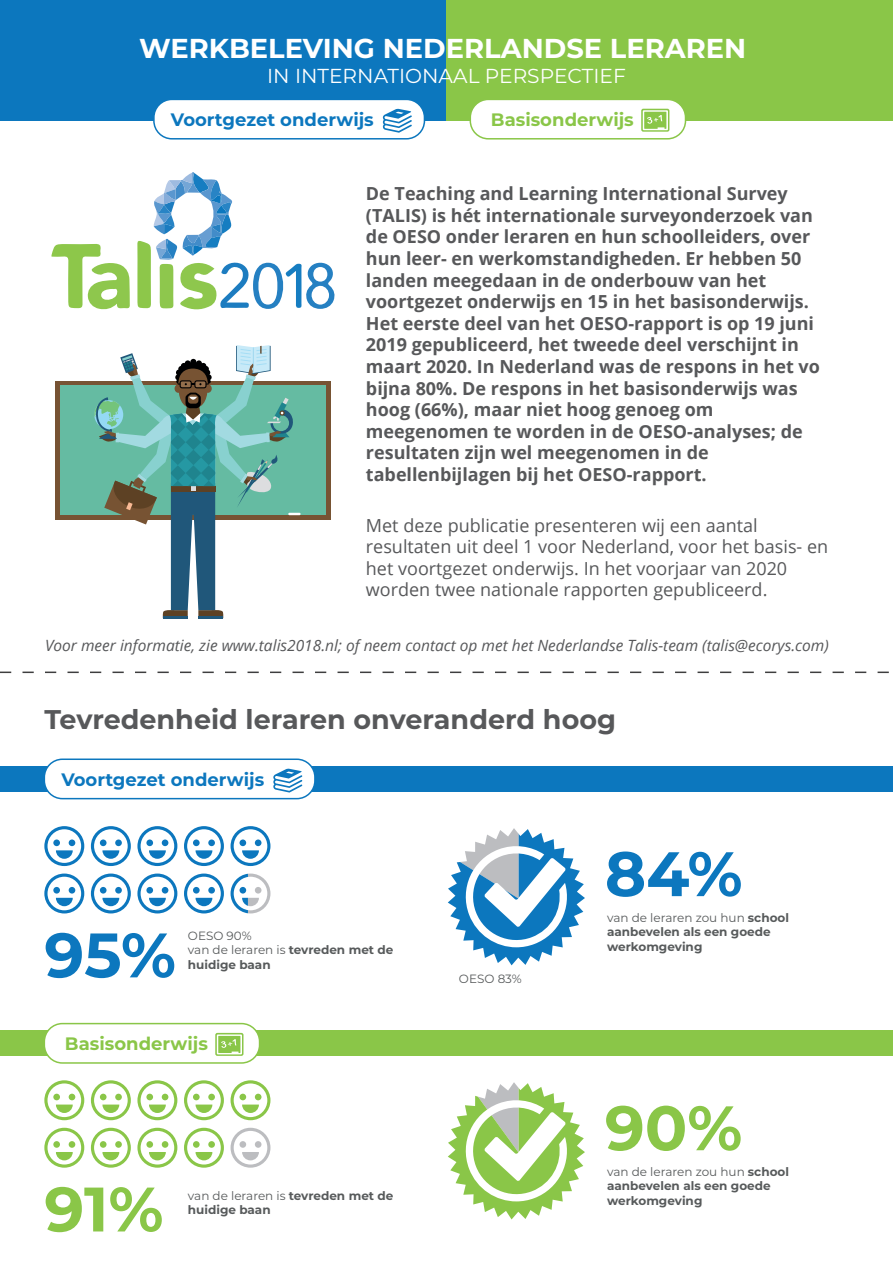
<style>
.page{position:relative;width:893px;height:1263px;background:#fff}
.page>*{position:absolute;margin:0;border:0;box-sizing:border-box;transform-origin:0 0}
.t1{font:700 62.7px "Montserrat";color:#8ac648}
.t2{font:700 62.7px "Montserrat";color:#0c77be}
.t3{font:700 27.3px "Montserrat";color:#fff}
.t4{font:700 27px "Montserrat";color:#57585a}
.t5{font:20.25px "Montserrat";color:#fff}
.t6{font:700 18px/21.6px "Open Sans";color:#57585a}
.t7{font:18px/21.6px "Open Sans";color:#57585a}
.t8{font:700 18px "Montserrat";color:#0c77be}
.t9{font:700 18px "Montserrat";color:#8ac648}
.t10{font:italic 15.45px "Open Sans";color:#57585a}
.t11{font:700 12px/14.4px "Montserrat";color:#575a5b}
.t12{font:12px "Montserrat";color:#575a5b}
.s1{font-weight:700}
.s2{font-weight:400}
</style>
<div class="page">
<div style="left:0;top:1030px;width:893px;height:26px;background:#8ac648"></div>
<div style="left:44px;top:1023px;width:216px;height:40px;background:#fff;border-radius:18px"></div>
<div style="left:44px;top:1023px;width:216px;height:41px;border:2px solid #8ac648;border-radius:18px"></div>
<svg style="left:215px;top:1033px;width:28px;height:23px"></svg>
<svg style="left:44px;top:1080px;width:40px;height:40px"></svg>
<svg style="left:91px;top:1080px;width:40px;height:40px"></svg>
<svg style="left:137px;top:1080px;width:40px;height:40px"></svg>
<svg style="left:184px;top:1080px;width:40px;height:40px"></svg>
<svg style="left:231px;top:1080px;width:39px;height:40px"></svg>
<svg style="left:44px;top:1128px;width:40px;height:40px"></svg>
<svg style="left:91px;top:1128px;width:40px;height:40px"></svg>
<svg style="left:137px;top:1128px;width:40px;height:40px"></svg>
<svg style="left:184px;top:1128px;width:40px;height:40px"></svg>
<svg style="left:231px;top:1128px;width:39px;height:40px"></svg>
<svg style="left:448px;top:1082px;width:137px;height:137px"></svg>
<div style="left:0;top:766px;width:893px;height:26px;background:#0c77be"></div>
<div style="left:44px;top:759px;width:271px;height:40px;background:#fff;border-radius:18px"></div>
<div style="left:44px;top:758px;width:272px;height:41px;border:2px solid #0c77be;border-radius:18px"></div>
<svg style="left:273px;top:768px;width:29px;height:24px"></svg>
<svg style="left:44px;top:826px;width:40px;height:40px"></svg>
<svg style="left:91px;top:826px;width:40px;height:40px"></svg>
<svg style="left:137px;top:826px;width:40px;height:40px"></svg>
<svg style="left:184px;top:826px;width:40px;height:40px"></svg>
<svg style="left:231px;top:826px;width:39px;height:40px"></svg>
<svg style="left:44px;top:873px;width:40px;height:40px"></svg>
<svg style="left:91px;top:873px;width:40px;height:40px"></svg>
<svg style="left:137px;top:873px;width:40px;height:40px"></svg>
<svg style="left:184px;top:873px;width:40px;height:40px"></svg>
<svg style="left:231px;top:873px;width:39px;height:40px"></svg>
<svg style="left:448px;top:828px;width:137px;height:137px"></svg>
<svg style="left:0;top:671px;width:889px;height:2px"></svg>
<svg style="left:51px;top:244px;width:79px;height:66px"></svg>
<svg style="left:137px;top:172px;width:198px;height:138px"></svg>
<div style="left:55px;top:381px;width:276px;height:139px;background:#775333"></div>
<div style="left:60px;top:385px;width:266px;height:130px;background:#65bba2"></div>
<svg style="left:94px;top:345px;width:207px;height:273px"></svg>
<div style="left:0;top:0;width:446px;height:121px;background:#0c77be"></div>
<div style="left:446px;top:0;width:447px;height:121px;background:#8ac648"></div>
<div style="left:470px;top:99px;width:215px;height:40px;background:#fff;border-radius:18px"></div>
<div style="left:470px;top:99px;width:216px;height:41px;border:2px solid #8ac648;border-radius:18px"></div>
<svg style="left:641px;top:109px;width:28px;height:23px"></svg>
<div style="left:154px;top:99px;width:270px;height:40px;background:#fff;border-radius:18px"></div>
<div style="left:153px;top:99px;width:272px;height:41px;border:2px solid #0c77be;border-radius:18px"></div>
<svg style="left:383px;top:109px;width:29px;height:24px"></svg>
<h2 class="t3" style="left:139px;top:29px;width:609px">WERKBELEVING NEDERLANDSE LERAREN</h2>
<p class="t5" style="left:267px;top:62px;width:360px">IN INTERNATIONAAL PERSPECTIEF</p>
<p class="t8" style="left:171px;top:107px;width:204px">Voortgezet onderwijs</p>
<p class="t9" style="left:491px;top:107px;width:144px">Basisonderwijs</p>
<p class="t6" style="left:366px;top:182px;width:455px">De Teaching and Learning International Survey (TALIS) is hét internationale surveyonderzoek van de OESO onder leraren en hun schoolleiders, over hun leer- en werkomstandigheden. Er hebben 50 landen meegedaan in de onderbouw van het voortgezet onderwijs en 15 in het basisonderwijs.<br>Het eerste deel van het OESO-rapport is op 19 juni 2019 gepubliceerd, het tweede deel verschijnt in maart 2020. In Nederland was de respons in het vo bijna 80%. De respons in het basisonderwijs was hoog (66%), maar niet hoog genoeg om meegenomen te worden in de OESO-analyses; de resultaten zijn wel meegenomen in de tabellenbijlagen bij het OESO-rapport.</p>
<p class="t7" style="left:366px;top:514px;width:464px">Met deze publicatie presenteren wij een aantal resultaten uit deel 1 voor Nederland, voor het basis- en het voortgezet onderwijs. In het voorjaar van 2020 worden twee nationale rapporten gepubliceerd.</p>
<p class="t10" style="left:45px;top:635px;width:785px">Voor meer informatie, zie www.talis2018.nl; of neem contact op met het Nederlandse Talis-team (talis@ecorys.com)</p>
<h3 class="t4" style="left:44px;top:700px;width:573px">Tevredenheid leraren onveranderd hoog</h3>
<p class="t8" style="left:61px;top:766px;width:204px">Voortgezet onderwijs</p>
<h1 class="t2" style="left:44px;top:910px;width:133px">95%</h1>
<p class="t12" style="left:188px;top:928px;width:65px">OESO 90%</p>
<p class="t12" style="left:188px;top:942px;width:207px">van de leraren is <span class="s1">tevreden met de</span></p>
<p class="t11" style="left:188px;top:956px;width:84px">huidige baan</p>
<p class="t9" style="left:65px;top:1031px;width:144px">Basisonderwijs</p>
<h1 class="t1" style="left:44px;top:1164px;width:121px">91%</h1>
<p class="t12" style="left:188px;top:1187px;width:207px">van de leraren is <span class="s1">tevreden met de</span></p>
<p class="t11" style="left:188px;top:1202px;width:84px">huidige baan</p>
<p class="t12" style="left:459px;top:970px;width:64px">OESO 83%</p>
<h1 class="t2" style="left:605px;top:829px;width:139px">84%</h1>
<p class="t11" style="left:607px;top:910px;width:183px"><span class="s2">van de leraren zou hun</span> school aanbevelen als een goede werkomgeving</p>
<h1 class="t1" style="left:605px;top:1083px;width:139px">90%</h1>
<p class="t11" style="left:607px;top:1164px;width:183px"><span class="s2">van de leraren zou hun</span> school aanbevelen als een goede werkomgeving</p>
</div>
